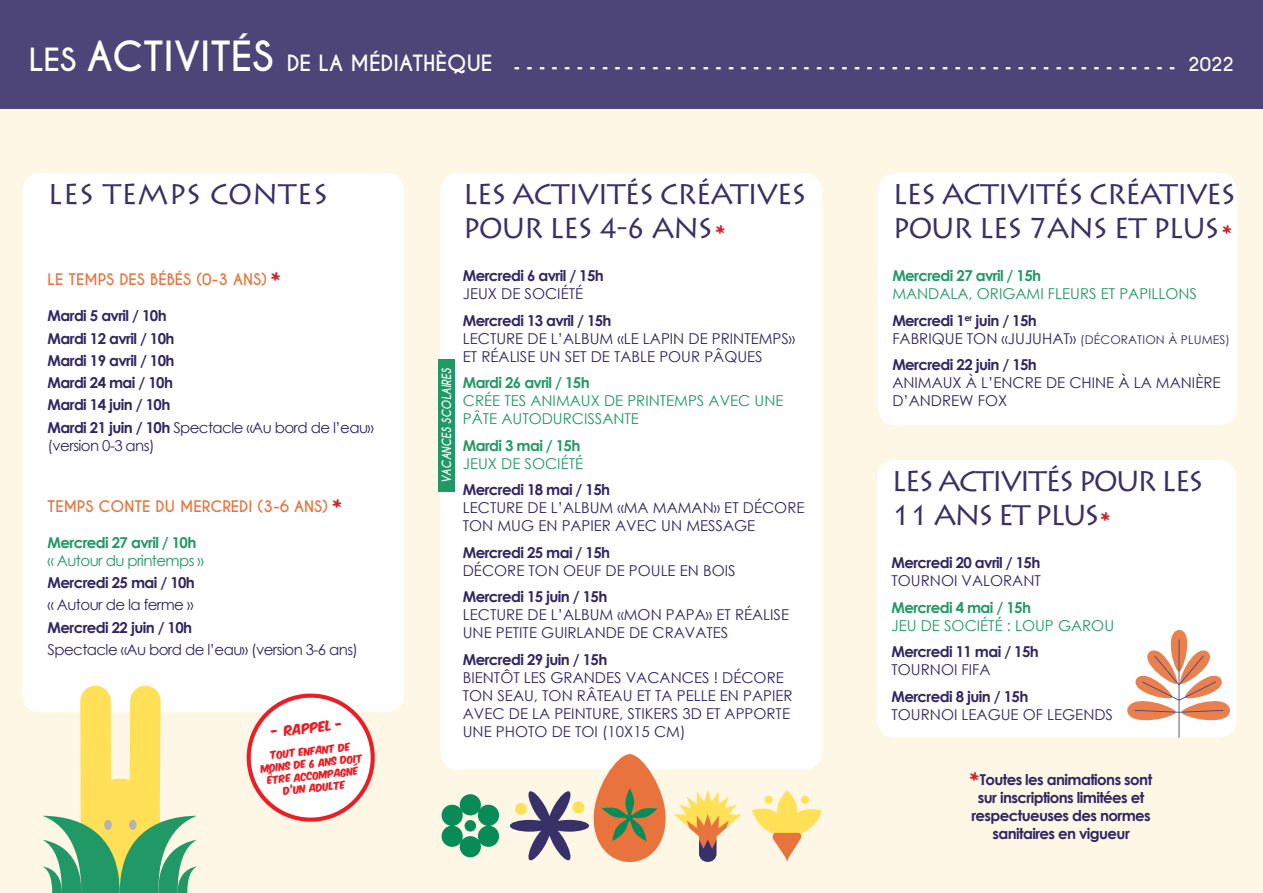
<style>
.page{position:relative;width:1263px;height:893px;background:#fff7e6}
.page>*{position:absolute;margin:0;border:0;box-sizing:border-box;transform-origin:0 0}
.t1{font:28.5px/34.2px "Lithos Pro";letter-spacing:-.05em;color:#383069}
.t2{font:28.5px/34.2px "Lithos Pro";letter-spacing:-.075em;color:#383069}
.t3{font:28.5px "Lithos Pro";color:#383069}
.t4{font:700 21px "Caviar Dreams";color:#fff}
.t5{font:700 18px "Century Gothic";color:#fff}
.t6{font:700 18px "Caviar Dreams";color:#fff}
.t7{font:15px/18px "Century Gothic";color:#302763}
.t8{font:700 15px/22.2px "Century Gothic";letter-spacing:-.04em;color:#302763}
.t9{font:15px "Century Gothic";color:#219966}
.t10{font:700 15px "Century Gothic";letter-spacing:-.04em;color:#219966}
.t11{font:700 15px "Caviar Dreams";color:#e8733d}
.t12{font:15px "Century Gothic";letter-spacing:-.04em;color:#302763}
.t13{font:15px "Century Gothic";letter-spacing:-.04em;color:#219966}
.t14{font:12.15px "Komika Axis";color:#ed1d24}
.t15{font:italic 700 12px "Caviar Dreams";color:#fff;scale:.86 1}
.t16{font:12px "Century Gothic";color:#302763}
.t17{font:9.3px/12.3px "Komika Axis";color:#ed1d24;text-align:center}
.s1{font-size:30px}
.s2{font-size:39px}
.s3{font-family:"Komika Axis";font-weight:400;color:#d2232a}
.s4{font-weight:400}
.s5{font-family:"Komika Axis";font-size:15px;color:#d2232a}
.s6{font-weight:700}
.s7{font-size:12px}
</style>
<div class="page">
<div style="left:22px;top:173px;width:382px;height:539px;background:#fff;border-radius:18px"></div>
<div style="left:440px;top:173px;width:382px;height:597px;background:#fff;border-radius:18px"></div>
<div style="left:0;top:0;width:1263px;height:108px;background:#4d4578"></div>
<svg style="left:246px;top:693px;width:129px;height:129px"></svg>
<div style="left:878px;top:173px;width:359px;height:252px;background:#fff;border-radius:18px"></div>
<div style="left:877px;top:460px;width:359px;height:278px;background:#fff;border-radius:18px"></div>
<svg style="left:441px;top:794px;width:59px;height:63px"></svg>
<svg style="left:674px;top:790px;width:68px;height:72px"></svg>
<svg style="left:752px;top:790px;width:70px;height:72px"></svg>
<svg style="left:510px;top:754px;width:156px;height:108px"></svg>
<div style="left:572px;top:801px;width:12px;height:12px;background:#ffe057;border-radius:50%"></div>
<div style="left:515px;top:803px;width:12px;height:12px;background:#ffe057;border-radius:50%"></div>
<div style="left:764px;top:796px;width:8px;height:8px;background:#ffe057;border-radius:50%"></div>
<div style="left:801px;top:796px;width:8px;height:8px;background:#ffe057;border-radius:50%"></div>
<svg style="left:43px;top:686px;width:154px;height:207px"></svg>
<svg style="left:1127px;top:630px;width:103px;height:108px"></svg>
<div style="left:438px;top:359px;width:17px;height:133px;background:#219966"></div>
<h2 class="t4" style="left:29px;top:51px;width:465px"><span class="s1">LES</span> <span class="s2">ACTIVITÉS</span> DE LA MÉDIATHÈQUE</h2>
<p class="t5" style="left:513px;top:53px;width:664px">- - - - - - - - - - - - - - - - - - - - - - - - - - - - - - - - - - - - - - - - - - - - - - - - - - - - -</p>
<p class="t6" style="left:1188px;top:54px;width:47px">2022</p>
<h1 class="t3" style="left:48px;top:178px;width:282px">LES TEMPS CONTES</h1>
<p class="t11" style="left:48px;top:271px;width:235px">LE TEMPS DES BÉBÉS (0-3 ANS) <span class="s3">*</span></p>
<p class="t8" style="left:48px;top:304px;width:328px">Mardi 5 avril / 10h<br>Mardi 12 avril / 10h<br>Mardi 19 avril / 10h<br>Mardi 24 mai / 10h<br>Mardi 14 juin / 10h<br>Mardi 21 juin / 10h <span class="s4">SPECTACLE «AU BORD DE L’EAU»</span></p>
<p class="t7" style="left:48px;top:436px;width:108px">(VERSION 0-3 ANS)</p>
<p class="t11" style="left:48px;top:497px;width:296px">TEMPS CONTE DU MERCREDI (3-6 ANS) <span class="s3">*</span></p>
<p class="t10" style="left:48px;top:531px;width:150px">Mercredi 27 avril / 10h</p>
<p class="t13" style="left:48px;top:550px;width:158px">« AUTOUR DU PRINTEMPS »</p>
<p class="t8" style="left:48px;top:571px;width:149px">Mercredi 25 mai / 10h</p>
<p class="t7" style="left:48px;top:596px;width:147px">« AUTOUR DE LA FERME »</p>
<p class="t8" style="left:48px;top:615px;width:146px">Mercredi 22 juin / 10h</p>
<p class="t12" style="left:48px;top:639px;width:312px">SPECTACLE «AU BORD DE L’EAU» (VERSION 3-6 ANS)</p>
<p class="t14" style="left:272px;top:726px;width:73px;rotate:-6deg">- rappel -</p>
<p class="t17" style="left:259px;top:751px;width:104px;rotate:-6deg">Tout enfant de moins de 6 ans doit être accompagné d’un adulte</p>
<h1 class="t1" style="left:463px;top:178px;width:345px">LES ACTIVITÉS CRÉATIVES<br>POUR LES 4-6 ANS <span class="s5">*</span></h1>
<p class="t15" style="left:439px;top:483px;width:135px;rotate:-90deg">VACANCES SCOLAIRES</p>
<p class="t8" style="left:463px;top:264px;width:143px">Mercredi 6 avril / 15h</p>
<p class="t7" style="left:463px;top:285px;width:122px">JEUX DE SOCI ÉTÉ</p>
<p class="t8" style="left:463px;top:309px;width:150px">Mercredi 13 avril / 15h</p>
<p class="t7" style="left:463px;top:329px;width:197px">LECTURE DE L’ALBUM «LE LAPIN</p>
<p class="t7" style="left:688px;top:329px;width:51px">DE PRINTEMPS</p>
<p class="t7" style="left:789px;top:329px;width:8px">»</p>
<p class="t7" style="left:463px;top:347px;width:111px">ET RÉALISE UN SET</p>
<p class="t7" style="left:591px;top:347px;width:165px">DE TABLE POUR PÂQUES</p>
<p class="t10" style="left:463px;top:371px;width:128px">Mardi 26 avril / 15h</p>
<p class="t9" style="left:463px;top:390px;width:50px">CRÉE TES</p>
<p class="t9" style="left:530px;top:390px;width:11px">ANIMA</p>
<p class="t9" style="left:581px;top:390px;width:74px">UX DE PRINTEMPS</p>
<p class="t9" style="left:709px;top:390px;width:66px">AVEC UNE</p>
<p class="t9" style="left:463px;top:408px;width:119px">PÂTE AUTODURCISSANTE</p>
<p class="t10" style="left:463px;top:434px;width:119px">Mardi 3 mai / 15h</p>
<p class="t9" style="left:463px;top:453px;width:122px">JEUX DE SOCI ÉTÉ</p>
<p class="t8" style="left:463px;top:478px;width:149px">Mercredi 18 mai / 15h</p>
<p class="t7" style="left:463px;top:499px;width:203px">LECTURE DE L’ALBUM «MA MAMAN</p>
<p class="t7" style="left:714px;top:499px;width:90px">» ET DÉCORE</p>
<p class="t7" style="left:463px;top:517px;width:108px">TON MUG EN PAPIE</p>
<p class="t7" style="left:602px;top:517px;width:95px">R AVEC UN MESSA</p>
<p class="t7" style="left:734px;top:517px;width:21px">GE</p>
<p class="t8" style="left:463px;top:541px;width:149px">Mercredi 25 mai / 15h</p>
<p class="t7" style="left:463px;top:561px;width:268px">DÉCORE TON OEUF DE POULE EN BOIS</p>
<p class="t8" style="left:463px;top:585px;width:146px">Mercredi 15 juin / 15h</p>
<p class="t7" style="left:463px;top:606px;width:214px">LECTURE DE L’ALBUM «MON PAPA</p>
<p class="t7" style="left:706px;top:606px;width:72px">» ET RÉALISE</p>
<p class="t7" style="left:463px;top:624px;width:41px">UNE PETITE</p>
<p class="t7" style="left:541px;top:624px;width:54px">GUIRLANDE</p>
<p class="t7" style="left:629px;top:624px;width:76px">DE CRAVATES</p>
<p class="t8" style="left:463px;top:648px;width:146px">Mercredi 29 juin / 15h</p>
<p class="t7" style="left:463px;top:668px;width:17px">BIENT</p>
<p class="t7" style="left:500px;top:668px;width:83px">ÔT LES GRANDES</p>
<p class="t7" style="left:626px;top:668px;width:22px">VACANCES</p>
<p class="t7" style="left:463px;top:668px;width:321px;text-indent:251px">! DÉCORE<br>TON SEAU, TON RÂTEAU ET TA PELLE EN PAPIE</p>
<p class="t7" style="left:783px;top:686px;width:11px">R</p>
<p class="t7" style="left:463px;top:704px;width:100px">AVEC DE LA PEINT</p>
<p class="t7" style="left:592px;top:704px;width:43px">URE, STIKE</p>
<p class="t7" style="left:662px;top:704px;width:74px">RS 3D ET APP</p>
<p class="t7" style="left:753px;top:704px;width:30px">ORTE</p>
<p class="t7" style="left:463px;top:722px;width:224px">UNE PHOTO DE TOI (10X15 CM)</p>
<h1 class="t1" style="left:892px;top:177px;width:345px">LES ACTIVITÉS CRÉATIVES<br>POUR LES 7ANS ET PLUS <span class="s5">*</span></h1>
<p class="t10" style="left:892px;top:264px;width:150px">Mercredi 27 avril / 15h</p>
<p class="t9" style="left:892px;top:283px;width:13px">MANDA</p>
<p class="t9" style="left:950px;top:283px;width:75px">LA, ORIGAMI</p>
<p class="t9" style="left:1048px;top:283px;width:80px">FLEURS ET PAPI</p>
<p class="t9" style="left:1151px;top:283px;width:37px">LLONS</p>
<p class="t7" style="left:892px;top:311px;width:318px"><span class="s6">Mercredi 1</span><sup>er</sup> <span class="s6">juin / 15h<br></span>FABRIQUE TON «JUJUHAT» <span class="s7">(DÉCORATION À PLUMES</span></p>
<p class="t16" style="left:1225px;top:331px;width:6px">)</p>
<p class="t8" style="left:892px;top:353px;width:146px">Mercredi 22 juin / 15h</p>
<p class="t7" style="left:892px;top:373px;width:11px">ANIMA</p>
<p class="t7" style="left:943px;top:373px;width:62px">UX À L’ENC</p>
<p class="t7" style="left:1025px;top:373px;width:76px">RE DE CHINE</p>
<p class="t7" style="left:1118px;top:373px;width:48px">À LA MANI</p>
<p class="t7" style="left:1195px;top:373px;width:25px">ÈRE</p>
<p class="t7" style="left:892px;top:391px;width:29px">D’AND</p>
<p class="t7" style="left:942px;top:391px;width:67px">REW FOX</p>
<h1 class="t2" style="left:891px;top:464px;width:314px">LES ACTIVITÉS POUR LES<br>11 ANS ET PLUS <span class="s5">*</span></h1>
<p class="t8" style="left:891px;top:551px;width:150px">Mercredi 20 avril / 15h</p>
<p class="t7" style="left:891px;top:571px;width:132px">TOURNOI VALORANT</p>
<p class="t10" style="left:891px;top:596px;width:141px">Mercredi 4 mai / 15h</p>
<p class="t9" style="left:891px;top:615px;width:224px">JEU DE SOCI ÉTÉ : LOUP GAROU</p>
<p class="t8" style="left:891px;top:640px;width:149px">Mercredi 11 mai / 15h</p>
<p class="t7" style="left:891px;top:660px;width:100px">TOURNOI FIFA</p>
<p class="t8" style="left:891px;top:684px;width:138px">Mercredi 8 juin / 15h</p>
<p class="t7" style="left:891px;top:705px;width:194px">TOURNOI LEAGUE OF LEGENDS</p>
<p class="t8" style="left:970px;top:770px;width:184px;line-height:18px;text-align:center"><span class="s3">*</span>Toutes les animations sont sur inscriptions limitées et respectueuses des normes sanitaires en vigueur</p>
</div>
